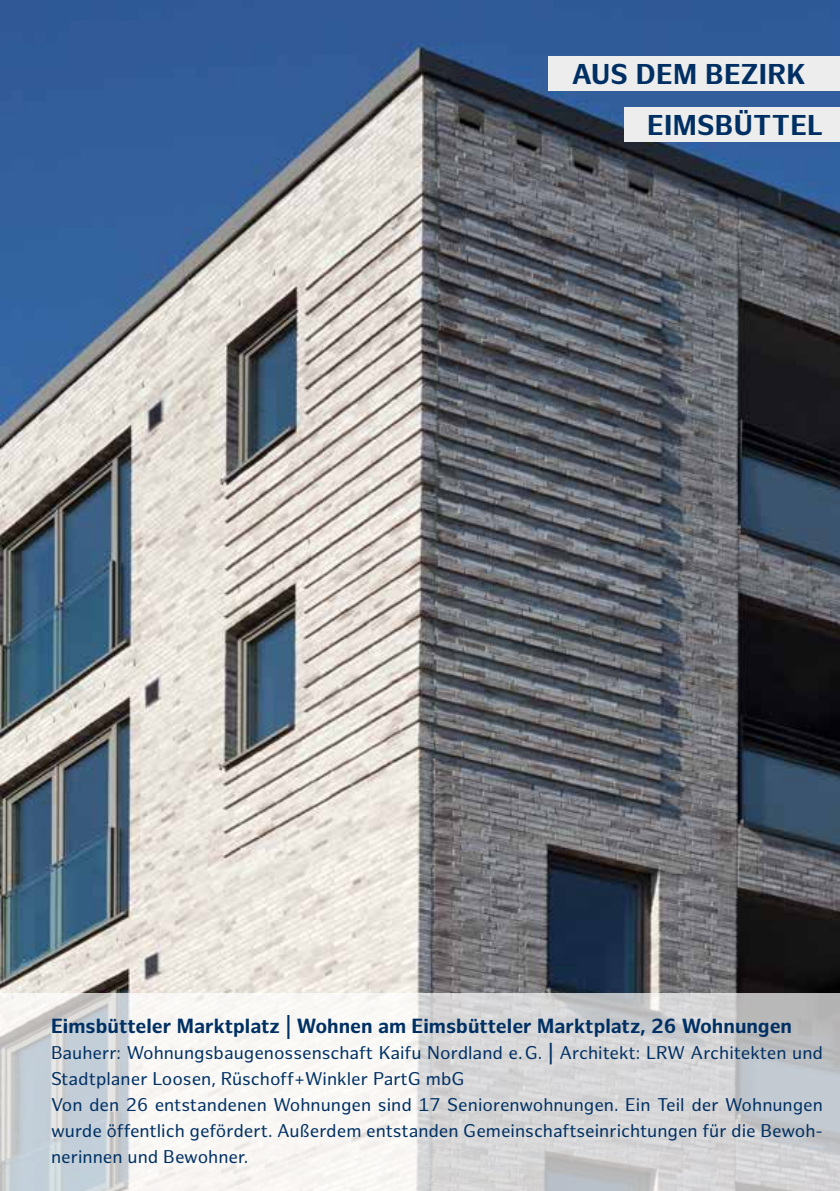
<style>
.page{position:relative;width:840px;height:1191px;background:#fff}
.page>*{position:absolute;margin:0;border:0;box-sizing:border-box;transform-origin:0 0}
.t1{font:700 28px "Hamburg Sans";letter-spacing:.01em;color:#003063}
.t2{font:700 20px "Hamburg Sans";color:#003063}
.t3{font:18px/26px "Hamburg Sans";color:#003063}
.s1{font-weight:700}
</style>
<div class="page">
<img style="left:0;top:0;width:839px;height:993px">
<div style="left:548px;top:57px;width:291px;height:34px;background:#ededed"></div>
<svg style="left:0;top:993px;width:839px;height:198px"></svg>
<div style="left:624px;top:108px;width:215px;height:34px;background:#ededed"></div>
<h1 class="t1" style="left:571px;top:58px;width:235px">AUS DEM BEZIRK</h1>
<h1 class="t1" style="left:646px;top:109px;width:177px">EIMSBÜTTEL</h1>
<p class="t2" style="left:51px;top:1014px;width:742px">Eimsbütteler Marktplatz | Wohnen am Eimsbütteler Marktplatz, 26 Wohnungen</p>
<p class="t3" style="left:51px;top:1040px;width:773px">Bauherr: Wohnungsbaugenossenschaft Kaifu Nordland e.G. <span class="s1">|</span> Architekt: LRW Architekten und Stadtplaner Loosen, Rüschoff+Winkler PartG mbG<br>Von den 26 entstandenen Wohnungen sind 17 Seniorenwohnungen. Ein Teil der Wohnungen wurde öffentlich gefördert. Außerdem entstanden Gemeinschaftseinrichtungen für die Bewoh&shy;nerinnen und Bewohner.</p>
</div>
